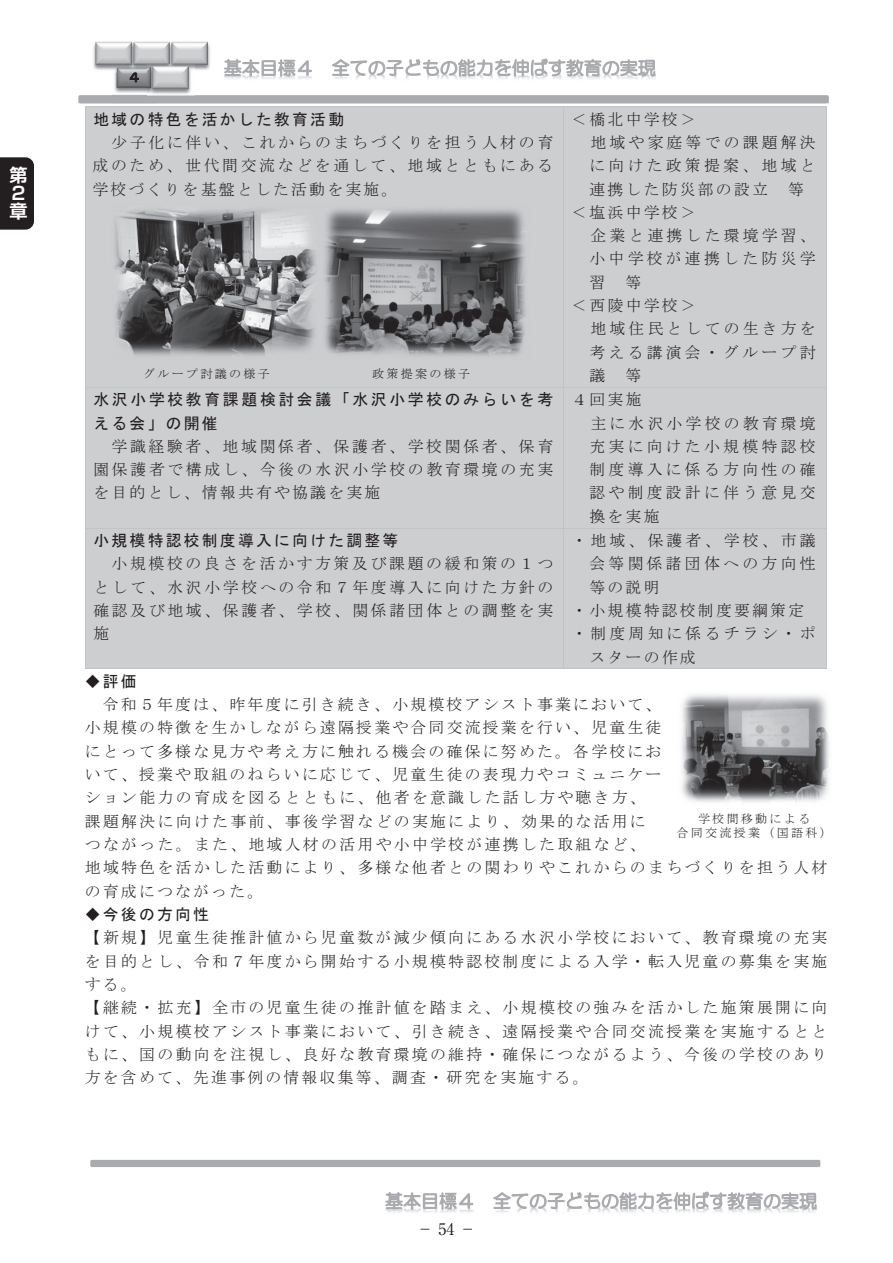
<style>
.page{position:relative;width:893px;height:1263px;background:#fff}
.page>*{position:absolute;margin:0;border:0;box-sizing:border-box;transform-origin:0 0}
.t1{font:700 18px/18px "Shin Go Pr 6 De";color:#fff}
.t2{font:15.9px/23.4px "MS Mincho";letter-spacing:.15em;color:#231f20;text-align:justify}
.t3{font:15.9px/23.4px "MS Mincho";letter-spacing:.205em;color:#231f20}
.t4{font:15.9px "MS Gothic";letter-spacing:.15em;color:#231f20}
.t5{font:15.9px/23.4px "MS Gothic";letter-spacing:.17em;color:#231f20}
.t6{font:15.9px "Ryumin Pr 6";color:#231f20}
.t7{font:15px "MS Gothic";color:#231f20}
.t8{font:12px/13.5px "MS Mincho";letter-spacing:.195em;color:#231f20;text-align:center}
</style>
<div class="page">
<div style="left:78px;top:95px;width:751px;height:8px;border:3px solid #aaabaf"></div>
<div style="left:90px;top:1160px;width:730px;height:7px;border:3px solid #aaabaf"></div>
<img style="left:225px;top:77px;width:431px;height:2px">
<svg style="left:224px;top:58px;width:432px;height:19px"></svg>
<img style="left:112px;top:73px;width:45px;height:31px">
<img style="left:137px;top:41px;width:30px;height:32px">
<img style="left:167px;top:41px;width:43px;height:29px">
<img style="left:93px;top:41px;width:44px;height:32px">
<img style="left:148px;top:64px;width:46px;height:33px">
<img style="left:386px;top:1210px;width:431px;height:3px">
<svg style="left:385px;top:1191px;width:432px;height:19px"></svg>
<div style="left:86px;top:107px;width:477px;height:280px;background:#cdced0"></div>
<div style="left:564px;top:107px;width:262px;height:280px;background:#cdced0"></div>
<hr style="left:86px;top:106px;width:477px;height:1px;background:#c2c3c5">
<hr style="left:564px;top:106px;width:262px;height:1px;background:#c2c3c5">
<hr style="left:85px;top:107px;width:1px;height:280px;background:#c2c3c5">
<hr style="left:563px;top:107px;width:1px;height:280px;background:#c2c3c5">
<hr style="left:826px;top:107px;width:1px;height:280px;background:#c2c3c5">
<div style="left:86px;top:388px;width:477px;height:140px;background:#cdced0"></div>
<div style="left:564px;top:388px;width:262px;height:140px;background:#cdced0"></div>
<hr style="left:86px;top:387px;width:477px;height:1px;background:#c2c3c5">
<hr style="left:564px;top:387px;width:262px;height:1px;background:#c2c3c5">
<hr style="left:85px;top:388px;width:1px;height:140px;background:#c2c3c5">
<hr style="left:563px;top:388px;width:1px;height:140px;background:#c2c3c5">
<hr style="left:826px;top:388px;width:1px;height:140px;background:#c2c3c5">
<div style="left:86px;top:528px;width:477px;height:140px;background:#cdced0"></div>
<div style="left:564px;top:528px;width:262px;height:140px;background:#cdced0"></div>
<hr style="left:86px;top:528px;width:477px;height:1px;background:#c2c3c5">
<hr style="left:564px;top:528px;width:262px;height:1px;background:#c2c3c5">
<hr style="left:85px;top:528px;width:1px;height:140px;background:#c2c3c5">
<hr style="left:86px;top:668px;width:477px;height:1px;background:#c2c3c5">
<hr style="left:563px;top:528px;width:1px;height:140px;background:#c2c3c5">
<hr style="left:564px;top:668px;width:262px;height:1px;background:#c2c3c5">
<hr style="left:826px;top:528px;width:1px;height:140px;background:#c2c3c5">
<img style="left:115px;top:208px;width:411px;height:148px">
<img style="left:681px;top:694px;width:148px;height:108px">
<div style="left:0;top:157px;width:34px;height:73px;background:#231f20"></div>
<p class="t1" style="left:10px;top:165px;width:19px">第<br>２章</p>
<p class="t7" style="left:127px;top:69px;width:16px">４</p>
<p class="t4" style="left:94px;top:111px;width:252px">地域の特色を活かした教育活動</p>
<p class="t2" style="left:92px;top:131px;width:462px;text-indent:19px">少子化に伴い、これからのまちづくりを担う人材の育成のため、世代間交流などを通して、地域とともにある学校づくりを基盤とした活動を実施。</p>
<p class="t8" style="left:143px;top:367px;width:128px">グループ討議の様子</p>
<p class="t8" style="left:372px;top:367px;width:100px">政策提案の様子</p>
<p class="t5" style="left:94px;top:388px;width:461px">水沢小学校教育課題検討会議「水沢小学校のみらいを考える会」の開催</p>
<p class="t2" style="left:94px;top:434px;width:461px;text-indent:18px">学識経験者、地域関係者、保護者、学校関係者、保育園保護者で構成し、今後の水沢小学校の教育環境の充実を目的とし、情報共有や協議を実施</p>
<p class="t4" style="left:94px;top:532px;width:306px">小規模特認校制度導入に向けた調整等</p>
<p class="t2" style="left:94px;top:552px;width:461px;text-indent:18px">小規模校の良さを活かす方策及び課題の緩和策の１つとして、水沢小学校への令和７年度導入に向けた方針の確認及び地域、保護者、学校、関係諸団体との調整を実施</p>
<p class="t3" style="left:589px;top:107px;width:228px;text-indent:-18px">＜橋北中学校＞<br>地域や家庭等での課題解決に向けた政策提案、地域と連携した防災部の設立</p>
<p class="t2" style="left:788px;top:177px;width:17px">等</p>
<p class="t3" style="left:589px;top:200px;width:228px;text-indent:-18px">＜塩浜中学校＞<br>企業と連携した環境学習、小中学校が連携した防災学習</p>
<p class="t2" style="left:625px;top:270px;width:17px">等</p>
<p class="t2" style="left:571px;top:294px;width:126px">＜西陵中学校＞</p>
<p class="t3" style="left:590px;top:317px;width:227px">地域住民としての生き方を</p>
<p class="t3" style="left:589px;top:340px;width:228px">考える講演会・グループ討</p>
<p class="t2" style="left:589px;top:364px;width:17px">議</p>
<p class="t2" style="left:625px;top:364px;width:17px">等</p>
<p class="t3" style="left:589px;top:388px;width:228px;text-indent:-18px">４回実施<br>主に水沢小学校の教育環境充実に向けた小規模特認校制度導入に係る方向性の確認や制度設計に伴う意見交換を実施</p>
<p class="t2" style="left:571px;top:528px;width:246px">・地域、保護者、学校、市議</p>
<p class="t3" style="left:589px;top:552px;width:228px">会等関係諸団体への方向性</p>
<p class="t2" style="left:589px;top:575px;width:72px">等の説明</p>
<p class="t2" style="left:571px;top:598px;width:234px">・小規模特認校制度要綱策定</p>
<p class="t3" style="left:571px;top:622px;width:246px">・制度周知に係るチラシ・ポ</p>
<p class="t2" style="left:589px;top:645px;width:107px">スターの作成</p>
<p class="t4" style="left:85px;top:673px;width:53px">◆評価</p>
<p class="t2" style="left:85px;top:692px;width:744px;text-align:left;text-indent:18px">令和５年度は、昨年度に引き続き、小規模校アシスト事業において、<br>小規模の特徴を生かしながら遠隔授業や合同交流授業を行い、児童生徒<br>にとって多様な見方や考え方に触れる機会の確保に努めた。各学校にお<br>いて、授業や取組のねらいに応じて、児童生徒の表現力やコミュニケー<br>ション能力の育成を図るとともに、他者を意識した話し方や聴き方、<br>課題解決に向けた事前、事後学習などの実施により、効果的な活用に<br>つながった。また、地域人材の活用や小中学校が連携した取組など、<br>地域特色を活かした活動により、多様な他者との関わりやこれからのまちづくりを担う人材の育成につながった。</p>
<p class="t4" style="left:85px;top:906px;width:126px">◆今後の方向性</p>
<p class="t2" style="left:85px;top:926px;width:744px;text-align:left">【新規】児童生徒推計値から児童数が減少傾向にある水沢小学校において、教育環境の充実を目的とし、令和７年度から開始する小規模特認校制度による入学・転入児童の募集を実施する。<br>【継続・拡充】全市の児童生徒の推計値を踏まえ、小規模校の強みを活かした施策展開に向けて、小規模校アシスト事業において、引き続き、遠隔授業や合同交流授業を実施するとともに、国の動向を注視し、良好な教育環境の維持・確保につながるよう、今後の学校のあり方を含めて、先進事例の情報収集等、調査・研究を実施する。</p>
<p class="t8" style="left:677px;top:812px;width:157px">学校間移動による<br>合同交流授業（国語科）</p>
<p class="t6" style="left:417px;top:1216px;width:60px">− 54 −</p>
</div>
